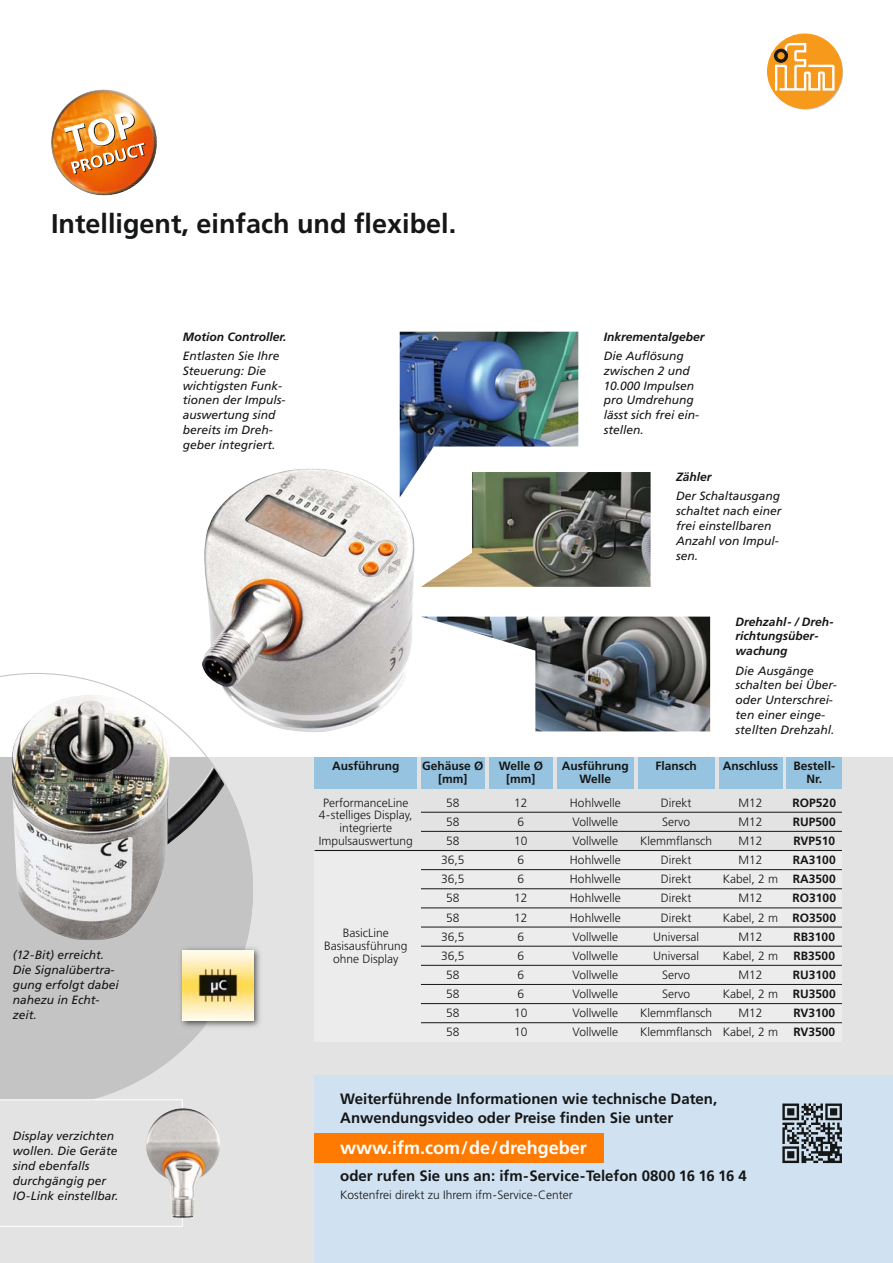
<style>
.page{position:relative;width:893px;height:1263px;background:#fff}
.page>*{position:absolute;margin:0;border:0;box-sizing:border-box;transform-origin:0 0}
.t1{font:700 27px "Frutiger LT Com";color:#151616}
.t2{font:700 18px "Frutiger LT Com";color:#fff}
.t3{font:700 15px/19.2px "Frutiger LT Com";color:#151616}
.t4{font:300 12px/12.8px "Frutiger LT Com";color:#151616;text-align:center}
.t5{font:italic 12px/14.9px "Frutiger LT Com";color:#151616}
.t6{font:700 12px/12.8px "Frutiger LT Com";color:#151616;text-align:center}
.t7{font:italic 700 12px/14.9px "Frutiger LT Com";color:#151616}
</style>
<div class="page">
<div style="left:0;top:757px;width:893px;height:506px;background:#e3e3e3"></div>
<svg style="left:0;top:673px;width:253px;height:426px"></svg>
<svg style="left:0;top:1099px;width:183px;height:128px"></svg>
<div style="left:315px;top:850px;width:527px;height:192px;background:#ececec"></div>
<hr style="left:421px;top:869px;width:421px;height:1px;background:#151616">
<hr style="left:421px;top:888px;width:421px;height:1px;background:#151616">
<hr style="left:421px;top:907px;width:421px;height:1px;background:#151616">
<hr style="left:421px;top:927px;width:421px;height:1px;background:#151616">
<hr style="left:421px;top:946px;width:421px;height:1px;background:#151616">
<hr style="left:421px;top:965px;width:421px;height:1px;background:#151616">
<hr style="left:421px;top:984px;width:421px;height:1px;background:#151616">
<hr style="left:421px;top:1003px;width:421px;height:1px;background:#151616">
<hr style="left:421px;top:1022px;width:421px;height:1px;background:#151616">
<div style="left:315px;top:1076px;width:578px;height:187px;background:#d0e1f1"></div>
<svg style="left:769px;top:35px;width:74px;height:75px"></svg>
<div style="left:767px;top:34px;width:75px;height:74px;background:#f79a1c;border-radius:50%"></div>
<div style="left:767px;top:34px;width:75px;height:75px;border:1px solid #f79a1c;border-radius:50%"></div>
<svg style="left:774px;top:43px;width:60px;height:48px"></svg>
<div style="left:774px;top:49px;width:14px;height:14px;border:1px solid #151616;border-radius:50%"></div>
<div style="left:777px;top:51px;width:8px;height:9px;border:1px solid #151616;border-radius:50%"></div>
<svg style="left:782px;top:1103px;width:60px;height:60px"></svg>
<img style="left:51px;top:89px;width:106px;height:107px">
<div style="left:315px;top:1133px;width:289px;height:30px;background:#ff7a00"></div>
<img style="left:246px;top:943px;width:14px;height:91px">
<img style="left:175px;top:943px;width:21px;height:91px">
<img style="left:196px;top:943px;width:50px;height:91px">
<img style="left:183px;top:950px;width:70px;height:70px">
<img style="left:400px;top:332px;width:178px;height:143px">
<img style="left:421px;top:472px;width:230px;height:115px">
<img style="left:422px;top:617px;width:288px;height:114px">
<div style="left:315px;top:757px;width:102px;height:32px;background:#95c3e0"></div>
<div style="left:421px;top:757px;width:64px;height:32px;background:#95c3e0"></div>
<div style="left:489px;top:757px;width:64px;height:32px;background:#95c3e0"></div>
<div style="left:557px;top:757px;width:77px;height:32px;background:#95c3e0"></div>
<div style="left:638px;top:757px;width:76px;height:32px;background:#95c3e0"></div>
<div style="left:719px;top:757px;width:63px;height:32px;background:#95c3e0"></div>
<div style="left:787px;top:757px;width:55px;height:32px;background:#95c3e0"></div>
<hr style="left:421px;top:812px;width:421px;height:1px;background:#151616">
<hr style="left:421px;top:831px;width:421px;height:1px;background:#151616">
<hr style="left:315px;top:850px;width:527px;height:1px;background:#151616">
<img style="left:202px;top:467px;width:213px;height:265px">
<img style="left:146px;top:1108px;width:74px;height:109px">
<h1 class="t1" style="left:51px;top:213px;width:407px">Intelligent, einfach und flexibel.</h1>
<p class="t7" style="left:183px;top:330px;width:105px">Motion Controller.</p>
<p class="t5" style="left:183px;top:349px;width:104px">Entlasten Sie Ihre<br>Steuerung: Die wichtigsten Funk&shy;tionen der Impuls&shy;auswertung sind bereits im Dreh&shy;geber integriert.</p>
<p class="t7" style="left:604px;top:330px;width:102px">Inkrementalgeber</p>
<p class="t5" style="left:604px;top:349px;width:97px">Die Auflösung zwischen 2 und<br>10.000 Impulsen pro Umdrehung lässt sich frei ein&shy;stellen.</p>
<p class="t7" style="left:676px;top:470px;width:37px">Zähler</p>
<p class="t5" style="left:676px;top:490px;width:107px">Der Schaltausgang schaltet nach einer frei einstellbaren<br>Anzahl von Impul&shy;sen.</p>
<p class="t7" style="left:736px;top:615px;width:100px">Drehzahl- / Dreh&shy;richtungsüber&shy;wachung</p>
<p class="t5" style="left:736px;top:664px;width:103px">Die Ausgänge schalten bei Über&shy;oder Unterschrei&shy;ten einer einge&shy;stellten Drehzahl.</p>
<p class="t6" style="left:332px;top:761px;width:69px">Ausführung</p>
<p class="t6" style="left:422px;top:761px;width:63px">Gehäuse Ø [mm]</p>
<p class="t6" style="left:499px;top:761px;width:46px">Welle Ø [mm]</p>
<p class="t6" style="left:562px;top:761px;width:69px">Ausführung<br>Welle</p>
<p class="t6" style="left:655px;top:761px;width:43px">Flansch</p>
<p class="t6" style="left:723px;top:761px;width:57px">Anschluss</p>
<p class="t6" style="left:794px;top:761px;width:43px">Bestell-<br>Nr.</p>
<p class="t4" style="left:319px;top:797px;width:96px">PerformanceLine<br>4-stelliges Display, integrierte<br>Impulsauswertung</p>
<p class="t4" style="left:446px;top:797px;width:15px">58</p>
<p class="t4" style="left:570px;top:797px;width:52px">Hohlwelle</p>
<p class="t4" style="left:661px;top:797px;width:32px">Direkt</p>
<p class="t4" style="left:738px;top:797px;width:26px">M12</p>
<p class="t4" style="left:514px;top:797px;width:15px">12</p>
<p class="t4" style="left:446px;top:816px;width:15px">58</p>
<p class="t4" style="left:573px;top:816px;width:47px">Vollwelle</p>
<p class="t4" style="left:662px;top:816px;width:29px">Servo</p>
<p class="t4" style="left:738px;top:816px;width:26px">M12</p>
<p class="t4" style="left:518px;top:816px;width:8px">6</p>
<p class="t4" style="left:446px;top:835px;width:15px">58</p>
<p class="t4" style="left:573px;top:835px;width:47px">Vollwelle</p>
<p class="t4" style="left:640px;top:835px;width:73px">Klemmflansch</p>
<p class="t4" style="left:738px;top:835px;width:26px">M12</p>
<p class="t4" style="left:514px;top:835px;width:15px">10</p>
<p class="t6" style="left:793px;top:794px;width:45px;line-height:19.2px;text-align:justify">ROP520<br>RUP500<br>RVP510</p>
<p class="t4" style="left:441px;top:854px;width:25px">36,5</p>
<p class="t4" style="left:570px;top:854px;width:52px">Hohlwelle</p>
<p class="t4" style="left:661px;top:854px;width:32px">Direkt</p>
<p class="t4" style="left:738px;top:854px;width:26px">M12</p>
<p class="t4" style="left:518px;top:854px;width:8px">6</p>
<p class="t6" style="left:793px;top:854px;width:44px">RA3100</p>
<p class="t4" style="left:441px;top:874px;width:25px">36,5</p>
<p class="t4" style="left:570px;top:874px;width:52px">Hohlwelle</p>
<p class="t4" style="left:661px;top:874px;width:32px">Direkt</p>
<p class="t4" style="left:723px;top:874px;width:57px">Kabel, 2 m</p>
<p class="t4" style="left:518px;top:874px;width:8px">6</p>
<p class="t6" style="left:793px;top:874px;width:44px">RA3500</p>
<p class="t4" style="left:446px;top:893px;width:15px">58</p>
<p class="t4" style="left:570px;top:893px;width:52px">Hohlwelle</p>
<p class="t4" style="left:661px;top:893px;width:32px">Direkt</p>
<p class="t4" style="left:738px;top:893px;width:26px">M12</p>
<p class="t4" style="left:514px;top:893px;width:15px">12</p>
<p class="t6" style="left:793px;top:893px;width:45px">RO3100</p>
<p class="t5" style="left:13px;top:949px;width:108px">(12-Bit) erreicht.<br>Die Signalübertra&shy;gung erfolgt dabei nahezu in Echt&shy;zeit.</p>
<p class="t5" style="left:13px;top:1129px;width:107px">Display verzichten wollen. Die Geräte sind ebenfalls durchgängig per<br>IO-Link einstellbar.</p>
<p class="t4" style="left:324px;top:928px;width:85px">BasicLine<br>Basisausführung ohne Display</p>
<p class="t4" style="left:446px;top:912px;width:15px">58</p>
<p class="t4" style="left:570px;top:912px;width:52px">Hohlwelle</p>
<p class="t4" style="left:661px;top:912px;width:32px">Direkt</p>
<p class="t4" style="left:723px;top:912px;width:57px">Kabel, 2 m</p>
<p class="t4" style="left:514px;top:912px;width:15px">12</p>
<p class="t6" style="left:793px;top:912px;width:45px">RO3500</p>
<p class="t4" style="left:441px;top:931px;width:25px">36,5</p>
<p class="t4" style="left:573px;top:931px;width:47px">Vollwelle</p>
<p class="t4" style="left:653px;top:931px;width:47px">Universal</p>
<p class="t4" style="left:738px;top:931px;width:26px">M12</p>
<p class="t4" style="left:518px;top:931px;width:8px">6</p>
<p class="t6" style="left:794px;top:931px;width:43px">RB3100</p>
<p class="t4" style="left:441px;top:950px;width:25px">36,5</p>
<p class="t4" style="left:573px;top:950px;width:47px">Vollwelle</p>
<p class="t4" style="left:653px;top:950px;width:47px">Universal</p>
<p class="t4" style="left:723px;top:950px;width:57px">Kabel, 2 m</p>
<p class="t4" style="left:518px;top:950px;width:8px">6</p>
<p class="t6" style="left:794px;top:950px;width:43px">RB3500</p>
<p class="t4" style="left:446px;top:969px;width:15px">58</p>
<p class="t4" style="left:573px;top:969px;width:47px">Vollwelle</p>
<p class="t4" style="left:662px;top:969px;width:29px">Servo</p>
<p class="t4" style="left:738px;top:969px;width:26px">M12</p>
<p class="t4" style="left:518px;top:969px;width:8px">6</p>
<p class="t6" style="left:793px;top:969px;width:44px">RU3100</p>
<p class="t4" style="left:446px;top:988px;width:15px">58</p>
<p class="t4" style="left:573px;top:988px;width:47px">Vollwelle</p>
<p class="t4" style="left:662px;top:988px;width:29px">Servo</p>
<p class="t4" style="left:723px;top:988px;width:57px">Kabel, 2 m</p>
<p class="t4" style="left:518px;top:988px;width:8px">6</p>
<p class="t6" style="left:793px;top:988px;width:44px">RU3500</p>
<p class="t4" style="left:446px;top:1008px;width:15px">58</p>
<p class="t4" style="left:573px;top:1008px;width:47px">Vollwelle</p>
<p class="t4" style="left:640px;top:1008px;width:73px">Klemmflansch</p>
<p class="t4" style="left:738px;top:1008px;width:26px">M12</p>
<p class="t4" style="left:514px;top:1008px;width:15px">10</p>
<p class="t6" style="left:793px;top:1008px;width:43px">RV3100</p>
<p class="t4" style="left:446px;top:1027px;width:15px">58</p>
<p class="t4" style="left:573px;top:1027px;width:47px">Vollwelle</p>
<p class="t4" style="left:640px;top:1027px;width:140px">Klemmflansch Kabel, 2 m</p>
<p class="t4" style="left:514px;top:1027px;width:15px">10</p>
<p class="t6" style="left:793px;top:1027px;width:43px">RV3500</p>
<p class="t3" style="left:340px;top:1090px;width:379px">Weiterführende Informationen wie technische Daten,<br>Anwendungsvideo oder Preise finden Sie unter</p>
<h2 class="t2" style="left:340px;top:1140px;width:248px">www.ifm.com/de/drehgeber</h2>
<p class="t3" style="left:340px;top:1167px;width:408px">oder rufen Sie uns an: ifm-Service-Telefon 0800 16 16 16 4</p>
<p class="t4" style="left:340px;top:1189px;width:234px">Kostenfrei direkt zu Ihrem ifm-Service-Center</p>
</div>
